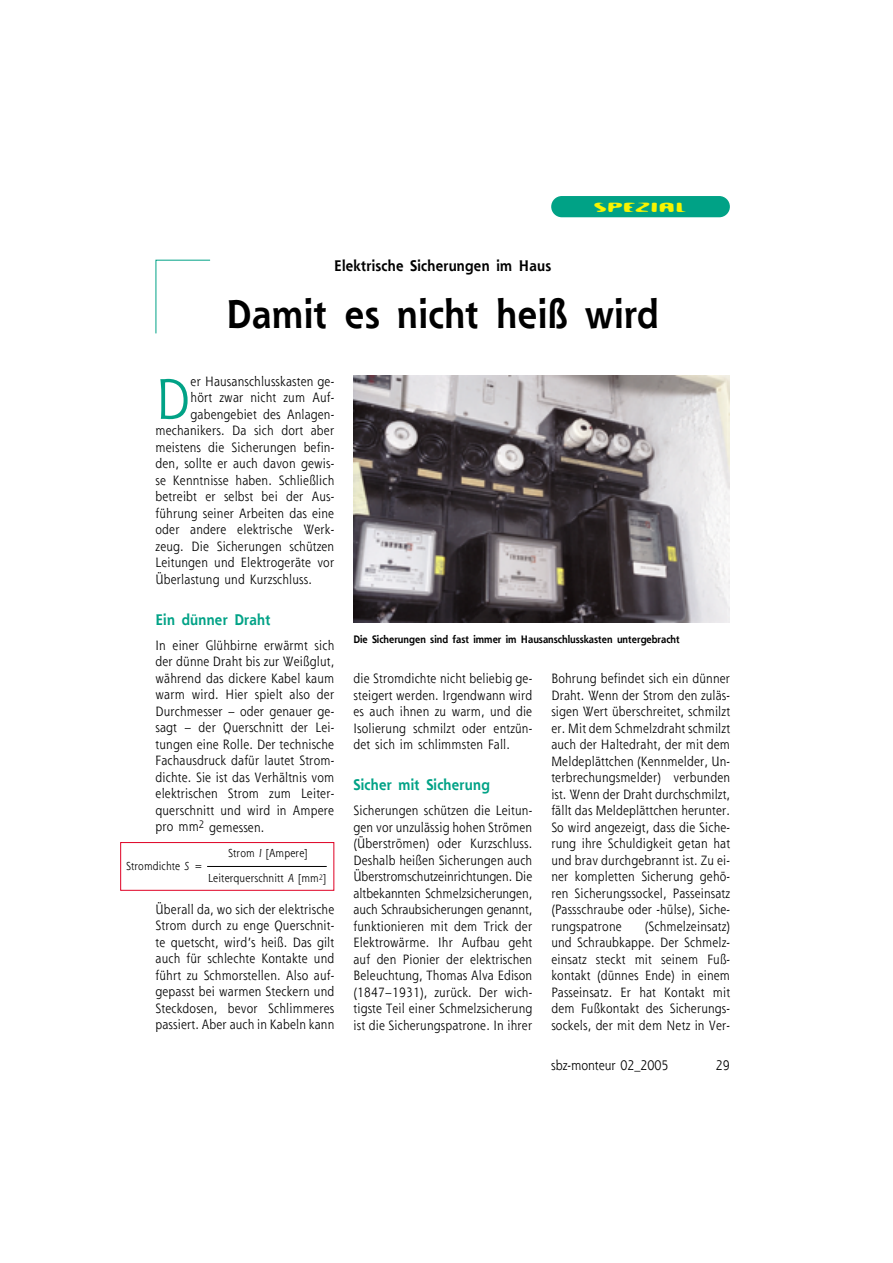
<style>
.page{position:relative;width:893px;height:1263px;background:#fff}
.page>*{position:absolute;margin:0;border:0;box-sizing:border-box;transform-origin:0 0}
.t1{font:55.8px "Shannon";color:#00a286;scale:.9 1}
.t2{font:700 39px "Shannon";letter-spacing:.02em;color:#000;scale:.9 1}
.t3{font:19.5px "Dioptrin";letter-spacing:.09em;color:#f8f400;scale:.9 1}
.t4{font:700 15px "Shannon";letter-spacing:.02em;color:#00a286;scale:.9 1}
.t5{font:700 15px "Shannon";letter-spacing:.02em;color:#000;scale:.9 1}
.t6{font:13.5px "Shannon";color:#000;scale:.9 1}
.t7{font:13.2px/16.5px "Shannon";letter-spacing:.015em;color:#000;text-align:justify;scale:.9 1}
.t8{font:11.25px "Shannon";letter-spacing:.015em;color:#000;scale:.9 1}
.t9{font:700 10.5px "Shannon";color:#000;scale:.9 1}
.s1{font-style:italic}
</style>
<div class="page">
<div style="left:120px;top:842px;width:214px;height:49px;border:1px solid #df0024"></div>
<div style="left:551px;top:196px;width:178px;height:21px;background:#00a286;border-radius:11px"></div>
<svg style="left:155px;top:259px;width:56px;height:75px"></svg>
<img style="left:353px;top:376px;width:376px;height:247px">
<hr style="left:207px;top:866px;width:120px;height:1px;background:#000">
<h3 class="t3" style="left:594px;top:193px;width:104px">SPEZIAL</h3>
<p class="t5" style="left:334px;top:260px;width:242px">Elektrische Sicherungen im Haus</p>
<h2 class="t2" style="left:227px;top:298px;width:481px">Damit es nicht heiß wird</h2>
<h1 class="t1" style="left:155px;top:376px;width:40px">D</h1>
<p class="t7" style="left:191px;top:374px;width:161px">er Hausanschlusskasten ge-</p>
<p class="t7" style="left:191px;top:391px;width:161px">hört zwar nicht zum Auf-</p>
<p class="t7" style="left:191px;top:407px;width:161px">gabengebiet des Anlagen-</p>
<p class="t7" style="left:155px;top:424px;width:200px">mechanikers. Da sich dort aber</p>
<p class="t7" style="left:155px;top:440px;width:200px">meistens die Sicherungen befin-</p>
<p class="t7" style="left:155px;top:457px;width:200px">den, sollte er auch davon gewis-</p>
<p class="t7" style="left:155px;top:473px;width:200px">se Kenntnisse haben. Schließlich</p>
<p class="t7" style="left:155px;top:490px;width:200px">betreibt er selbst bei der Aus-</p>
<p class="t7" style="left:155px;top:506px;width:200px">führung seiner Arbeiten das eine</p>
<p class="t7" style="left:155px;top:523px;width:200px">oder andere elektrische Werk-</p>
<p class="t7" style="left:155px;top:539px;width:200px">zeug. Die Sicherungen schützen</p>
<p class="t7" style="left:155px;top:556px;width:200px">Leitungen und Elektrogeräte vor</p>
<p class="t7" style="left:155px;top:572px;width:175px">Überlastung und Kurzschluss.</p>
<p class="t4" style="left:155px;top:613px;width:129px">Ein dünner Draht</p>
<p class="t7" style="left:155px;top:638px;width:200px">In einer Glühbirne erwärmt sich der dünne Draht bis zur Weißglut, während das dickere Kabel kaum warm wird. Hier spielt also der Durchmesser – oder genauer ge&shy;sagt – der Querschnitt der Lei&shy;tungen eine Rolle. Der technische Fachausdruck dafür lautet Strom&shy;dichte. Sie ist das Verhältnis vom elektrischen Strom zum Leiter&shy;querschnitt und wird in Ampere pro mm<sup>2</sup> gemessen.</p>
<p class="t8" style="left:126px;top:862px;width:88px">Stromdichte <span class="s1">S</span> =</p>
<p class="t8" style="left:228px;top:848px;width:90px">Strom <span class="s1">I</span> [Ampere]</p>
<p class="t8" style="left:208px;top:874px;width:132px">Leiterquerschnitt <span class="s1">A</span> [mm<sup>2</sup>]</p>
<p class="t7" style="left:155px;top:902px;width:200px">Überall da, wo sich der elektrische Strom durch zu enge Querschnit&shy;te quetscht, wird’s heiß. Das gilt auch für schlechte Kontakte und führt zu Schmorstellen. Also auf&shy;gepasst bei warmen Steckern und Steckdosen, bevor Schlimmeres passiert. Aber auch in Kabeln kann</p>
<p class="t9" style="left:353px;top:635px;width:364px">Die Sicherungen sind fast immer im Hausanschlusskasten untergebracht</p>
<p class="t7" style="left:353px;top:671px;width:200px">die Stromdichte nicht beliebig ge&shy;steigert werden. Irgendwann wird es auch ihnen zu warm, und die Isolierung schmilzt oder entzün&shy;det sich im schlimmsten Fall.</p>
<p class="t4" style="left:353px;top:779px;width:153px">Sicher mit Sicherung</p>
<p class="t7" style="left:353px;top:803px;width:200px">Sicherungen schützen die Leitun&shy;gen vor unzulässig hohen Strömen (Überströmen) oder Kurzschluss.<br>Deshalb heißen Sicherungen auch Überstromschutzeinrichtungen. Die altbekannten Schmelzsicherungen, auch Schraubsicherungen genannt, funktionieren mit dem Trick der Elektrowärme. Ihr Aufbau geht auf den Pionier der elektrischen Beleuchtung, Thomas Alva Edison (1847–1931), zurück. Der wich&shy;tigste Teil einer Schmelzsicherung ist die Sicherungspatrone. In ihrer</p>
<p class="t7" style="left:551px;top:671px;width:200px">Bohrung befindet sich ein dünner Draht. Wenn der Strom den zuläs&shy;sigen Wert überschreitet, schmilzt er. Mit dem Schmelzdraht schmilzt auch der Haltedraht, der mit dem Meldeplättchen (Kennmelder, Un&shy;terbrechungsmelder) verbunden ist. Wenn der Draht durchschmilzt, fällt das Meldeplättchen herunter.<br>So wird angezeigt, dass die Siche&shy;rung ihre Schuldigkeit getan hat und brav durchgebrannt ist. Zu ei&shy;ner kompletten Sicherung gehö&shy;ren Sicherungssockel, Passeinsatz (Passschraube oder -hülse), Siche&shy;rungspatrone</p>
<p class="t7" style="left:551px;top:919px;width:200px;text-indent:94px">(Schmelzeinsatz) und Schraubkappe. Der Schmelz&shy;einsatz steckt mit seinem Fuß&shy;kontakt (dünnes Ende) in einem Passeinsatz. Er hat Kontakt mit dem Fußkontakt des Sicherungs&shy;sockels, der mit dem Netz in Ver-</p>
<p class="t6" style="left:551px;top:1059px;width:132px">sbz-monteur 02_2005</p>
<p class="t6" style="left:716px;top:1059px;width:17px">29</p>
</div>
